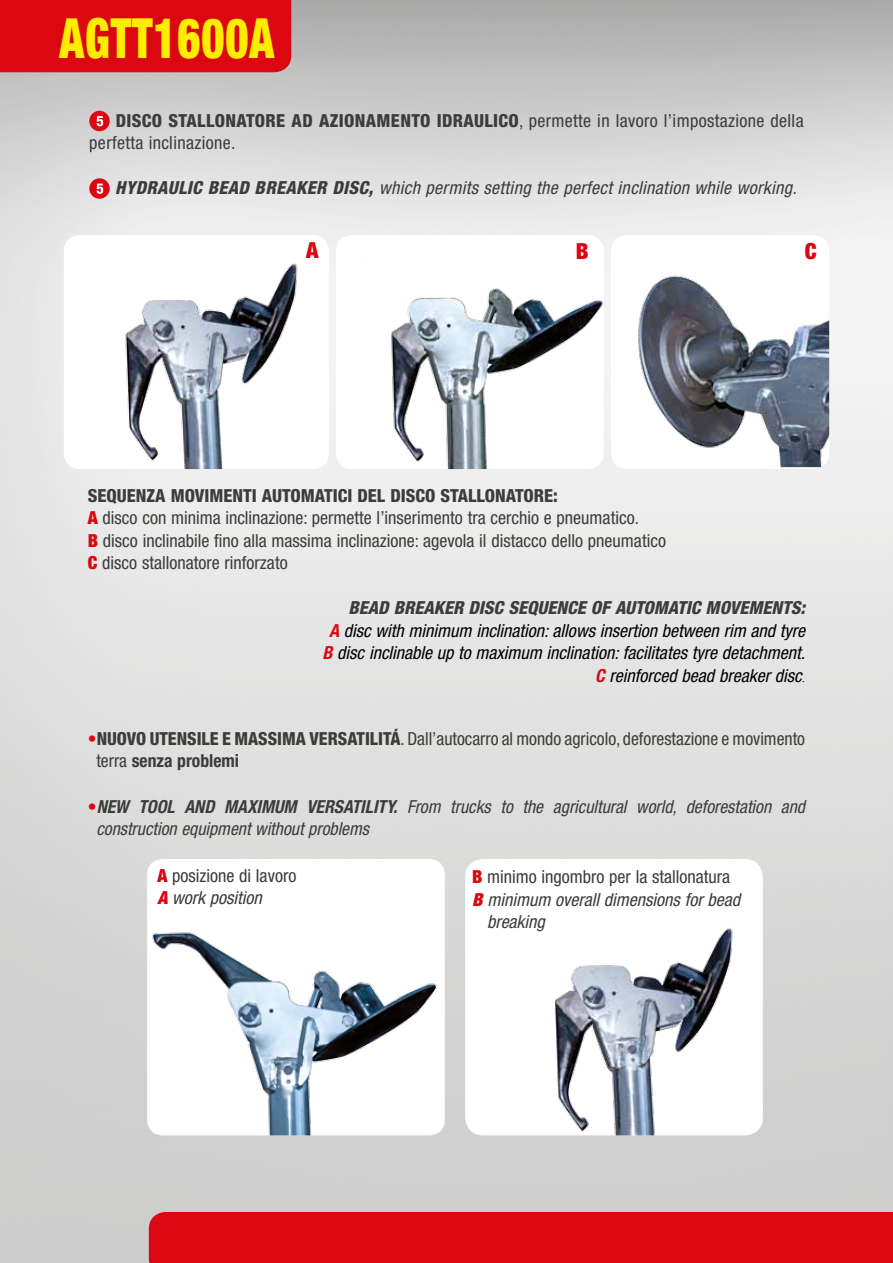
<style>
.page{position:relative;width:893px;height:1263px;background:#fff}
.page>*{position:absolute;margin:0;border:0;box-sizing:border-box;transform-origin:0 0}
.t1{font:900 condensed 55.5px "Helvetica Neue LT Std";letter-spacing:.02em;color:#ffed00;scale:.8 1}
.t2{font:900 condensed 22.2px "Helvetica Neue LT Std";color:#db0812}
.t3{font:condensed 18px/22.5px "Helvetica Neue LT Std";color:#3c3c3b}
.t4{font:italic condensed 18px/22.5px "Helvetica Neue LT Std";color:#3c3c3b}
.t5{font:italic condensed 18px/22.5px "Helvetica Neue LT Std";color:#000;text-align:right}
.t6{font:800 condensed 18px "Helvetica Neue LT Std";color:#3c3c3b}
.t7{font:italic 800 condensed 18px "Helvetica Neue LT Std";letter-spacing:.02em;color:#3c3c3b}
.t8{font:condensed 18px "Helvetica Neue LT Std";letter-spacing:.02em;color:#3c3c3b}
.t9{font:italic condensed 18px "Helvetica Neue LT Std";letter-spacing:.02em;color:#3c3c3b}
.s1{font-weight:800}
.s2{font-weight:900;color:#db0812}
.s3{font-weight:800;color:#3c3c3b}
.s4{font-weight:700;color:#db0812}
.s5{font-family:"Novarese";font-weight:500;font-style:normal;font-stretch:normal;font-size:13.5px}
.s6{font-weight:800;color:#db0812}
.s7{font-weight:700}
.s8{font-weight:800;font-style:normal;color:#db0812}
.s9{font-weight:900;font-style:italic;color:#db0812}
.s10{font-style:italic}
</style>
<div class="page">
<div style="left:149px;top:1212px;width:744px;height:51px;background:#db0812"></div>
<img style="left:64px;top:235px;width:265px;height:234px">
<img style="left:336px;top:235px;width:268px;height:234px">
<img style="left:611px;top:242px;width:218px;height:225px">
<div style="left:0;top:0;width:291px;height:72px;background:#db0812"></div>
<img style="left:147px;top:932px;width:298px;height:203px">
<img style="left:465px;top:928px;width:298px;height:207px">
<div style="left:89px;top:111px;width:21px;height:20px;background:#db0812;border-radius:50%"></div>
<svg style="left:97px;top:116px;width:6px;height:10px"></svg>
<svg style="left:89px;top:178px;width:21px;height:21px"></svg>
<svg style="left:97px;top:184px;width:6px;height:10px"></svg>
<h1 class="t1" style="left:60px;top:5px;width:270px">AGTT1600A</h1>
<p class="t6" style="left:116px;top:109px;width:21px">DISCO</p>
<p class="t6" style="left:169px;top:109px;width:11px">STALLONATORE</p>
<p class="t6" style="left:292px;top:109px;width:58px">AD AZIONA</p>
<p class="t6" style="left:377px;top:109px;width:25px">MENTO</p>
<p class="t6" style="left:437px;top:109px;width:11px">IDRA</p>
<p class="t6" style="left:474px;top:109px;width:20px">ULICO</p>
<p class="t8" style="left:519px;top:110px;width:286px">, permette in lavoro l’impostazione della</p>
<p class="t8" style="left:89px;top:132px;width:148px">perfetta inclinazione.</p>
<p class="t7" style="left:115px;top:177px;width:115px">HYDRA ULIC BEAD</p>
<p class="t7" style="left:255px;top:177px;width:88px">BREA KER DISC</p>
<p class="t9" style="left:368px;top:177px;width:430px"><span class="s1">,</span> which permits setting the perfect inclination while working.</p>
<p class="t2" style="left:306px;top:236px;width:14px">A</p>
<p class="t2" style="left:576px;top:237px;width:14px">B</p>
<p class="t2" style="left:805px;top:237px;width:13px">C</p>
<p class="t6" style="left:88px;top:484px;width:145px">SEQUENZA MOVIMENTI</p>
<p class="t6" style="left:262px;top:484px;width:62px">AUTO MATICI</p>
<p class="t6" style="left:358px;top:484px;width:10px">DEL</p>
<p class="t6" style="left:390px;top:484px;width:10px">DISCO</p>
<p class="t6" style="left:440px;top:484px;width:11px">STALLONATORE</p>
<p class="t3" style="left:88px;top:484px;width:580px;text-indent:465px"><span class="s1">:<br></span><span class="s2">A</span> disco con minima inclinazione: permette l’inserimento tra cerchio e pneumatico.<br><span class="s2">B</span> disco inclinabile fino alla massima inclinazione: agevola il distacco dello pneumatico <span class="s2">C</span> disco stallonatore rinforzato</p>
<p class="t7" style="left:349px;top:597px;width:12px">BEAD</p>
<p class="t7" style="left:394px;top:597px;width:85px">BREA KER DISC</p>
<p class="t7" style="left:508px;top:597px;width:50px">SEQUENCE</p>
<p class="t7" style="left:591px;top:597px;width:55px">OF AUTOMATIC</p>
<p class="t7" style="left:706px;top:597px;width:46px">MO VEMENTS</p>
<p class="t5" style="left:322px;top:597px;width:484px"><span class="s3">:<br></span><span class="s4">A</span> disc with minimum inclination: allows insertion between rim and tyre <span class="s4">B</span> disc inclinable up to maximum inclination: facilitates tyre detachment.<br><span class="s4">C</span> reinforced bead breaker disc<span class="s5">.</span></p>
<p class="t3" style="left:96px;top:727px;width:710px;text-indent:-9px"><span class="s6">•</span><span class="s1">NUOVO UTENSILE E MASSIMA VERSATILITÁ</span>. Dall’autocarro al mondo agricolo, deforestazione e movimento terra <span class="s7">senza problemi</span></p>
<p class="t4" style="left:96px;top:795px;width:710px;text-indent:-9px"><span class="s8">•</span><span class="s7">NEW TOOL AND MAXIMUM VERSATILITY.</span> From trucks to the agricultural world, deforestation and construction equipment without problems</p>
<p class="t3" style="left:472px;top:866px;width:260px"><span class="s2">B</span> minimo ingombro per la stallonatura</p>
<p class="t4" style="left:472px;top:889px;width:270px"><span class="s2">B</span> minimum overall dimensions for bead</p>
<p class="t4" style="left:487px;top:911px;width:59px">breaking</p>
<p class="t3" style="left:157px;top:864px;width:141px"><span class="s2">A</span> posizione di lavoro<br><span class="s9">A</span> <span class="s10">work position</span></p>
</div>
